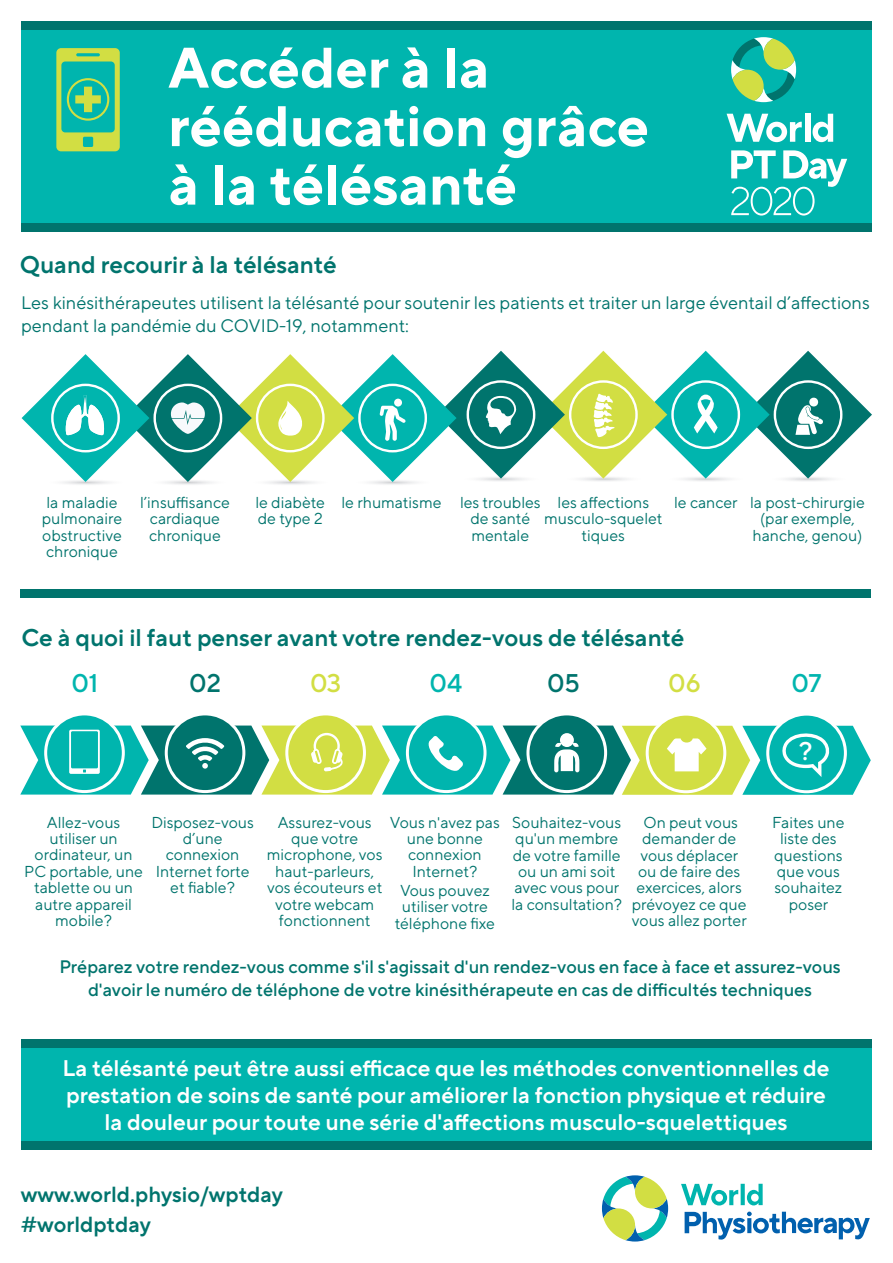
<style>
.page{position:relative;width:893px;height:1263px;background:#fff}
.page>*{position:absolute;margin:0;border:0;box-sizing:border-box;transform-origin:0 0}
.t1{font:700 57px/58.5px "TT Norms Pro";color:#fff}
.t2{font:500 25.5px "TT Norms Pro";color:#00b5ae}
.t3{font:500 25.5px "TT Norms Pro";color:#00746d}
.t4{font:500 25.5px "TT Norms Pro";color:#d2de43}
.t5{font:500 25.5px "TT Norms Pro";color:#fff}
.t6{font:600 24px "TT Norms Pro";color:#00746d}
.t7{font:600 22.5px/27px "TT Norms Pro";color:#fff;text-align:center}
.t8{font:600 21.75px/29.8px "TT Norms Pro";color:#00746d}
.t9{font:500 18px/22.5px "TT Norms Pro";color:#00746d;text-align:center}
.t10{font:18px/22.5px "TT Norms Pro";color:#00746d}
.t11{font:15.75px/16.4px "TT Norms Pro";color:#00746d;text-align:center}
</style>
<div class="page">
<div style="left:21px;top:23px;width:851px;height:200px;background:#00b5ae"></div>
<div style="left:21px;top:1046px;width:851px;height:98px;background:#00b5ae"></div>
<svg style="left:681px;top:1184px;width:57px;height:21px"></svg>
<svg style="left:741px;top:1184px;width:4px;height:21px"></svg>
<svg style="left:747px;top:1184px;width:16px;height:21px"></svg>
<svg style="left:685px;top:1211px;width:185px;height:28px"></svg>
<svg style="left:602px;top:1175px;width:66px;height:66px"></svg>
<div style="left:21px;top:1039px;width:851px;height:9px;background:#00746d"></div>
<div style="left:21px;top:223px;width:851px;height:9px;background:#00746d"></div>
<div style="left:21px;top:21px;width:851px;height:9px;background:#00746d"></div>
<svg style="left:731px;top:37px;width:65px;height:65px"></svg>
<svg style="left:727px;top:114px;width:75px;height:28px"></svg>
<div style="left:805px;top:114px;width:5px;height:28px;background:#fff"></div>
<svg style="left:812px;top:114px;width:21px;height:28px"></svg>
<svg style="left:731px;top:150px;width:116px;height:66px"></svg>
<svg style="left:56px;top:48px;width:64px;height:103px"></svg>
<div style="left:67px;top:78px;width:42px;height:43px;border:2px solid #d2de43;border-radius:50%"></div>
<div style="left:21px;top:1141px;width:851px;height:9px;background:#00746d"></div>
<svg style="left:22px;top:351px;width:850px;height:134px"></svg>
<div style="left:21px;top:589px;width:850px;height:9px;background:#00746d"></div>
<div style="left:47px;top:715px;width:75px;height:75px;background:#00b5ae;border-radius:50%"></div>
<div style="left:168px;top:715px;width:74px;height:75px;background:#00746d;border-radius:50%"></div>
<div style="left:288px;top:715px;width:75px;height:75px;background:#d2de43;border-radius:50%"></div>
<div style="left:409px;top:715px;width:74px;height:75px;background:#00b5ae;border-radius:50%"></div>
<div style="left:529px;top:715px;width:75px;height:75px;background:#00746d;border-radius:50%"></div>
<svg style="left:646px;top:713px;width:80px;height:80px"></svg>
<div style="left:649px;top:716px;width:74px;height:74px;background:#d2de43;border-radius:50%"></div>
<svg style="left:766px;top:713px;width:81px;height:80px"></svg>
<div style="left:769px;top:716px;width:75px;height:74px;background:#00b5ae;border-radius:50%"></div>
<svg style="left:20px;top:725px;width:851px;height:70px"></svg>
<h1 class="t1" style="left:168px;top:34px;width:482px">Accéder à la rééducation grâce à la télésanté</h1>
<h3 class="t6" style="left:20px;top:247px;width:319px">Quand recourir à la télésanté</h3>
<p class="t10" style="left:21px;top:290px;width:850px">Les kinésithérapeutes utilisent la télésanté pour soutenir les patients et traiter un large éventail d’affections pendant la pandémie du COVID-19, notamment:</p>
<p class="t11" style="left:42px;top:493px;width:82px;text-align:left">la maladie pulmonaire obstructive chronique</p>
<p class="t11" style="left:140px;top:493px;width:91px">l’insuffisance cardiaque chronique</p>
<p class="t11" style="left:255px;top:493px;width:71px;text-align:left">le diabète de type 2</p>
<p class="t11" style="left:460px;top:493px;width:82px">les troubles</p>
<p class="t11" style="left:674px;top:493px;width:65px">le cancer</p>
<p class="t11" style="left:544px;top:493px;width:120px">les affections musculo-squelet tiques</p>
<p class="t11" style="left:342px;top:493px;width:101px">le rhumatisme</p>
<p class="t11" style="left:750px;top:493px;width:116px">la post-chirurgie (par exemple, hanche, genou)</p>
<p class="t11" style="left:470px;top:509px;width:61px;text-align:left">de santé mentale</p>
<h3 class="t6" style="left:22px;top:620px;width:664px">Ce à quoi il faut penser avant votre rendez-vous de télésanté</h3>
<h2 class="t2" style="left:71px;top:665px;width:29px">01</h2>
<h2 class="t3" style="left:189px;top:665px;width:33px">02</h2>
<h2 class="t4" style="left:310px;top:665px;width:33px">03</h2>
<h2 class="t2" style="left:429px;top:665px;width:34px">04</h2>
<h2 class="t3" style="left:547px;top:665px;width:34px">05</h2>
<h2 class="t4" style="left:668px;top:665px;width:34px">06</h2>
<h2 class="t2" style="left:791px;top:665px;width:32px">07</h2>
<h2 class="t5" style="left:799px;top:732px;width:15px">?</h2>
<p class="t11" style="left:390px;top:813px;width:111px">Vous n'avez pas une bonne connexion<br>Internet?</p>
<p class="t11" style="left:395px;top:881px;width:102px">Vous pouvez utiliser votre téléphone fixe</p>
<p class="t11" style="left:24px;top:813px;width:120px">Allez-vous utiliser un ordinateur, un<br>PC portable, une tablette ou un autre appareil mobile?</p>
<p class="t11" style="left:151px;top:813px;width:104px">Disposez-vous d’une connexion<br>Internet forte et fiable?</p>
<p class="t11" style="left:267px;top:813px;width:117px">Assurez-vous que votre microphone, vos haut-parleurs, vos écouteurs et votre webcam fonctionnent</p>
<p class="t11" style="left:511px;top:813px;width:112px">Souhaitez-vous qu'un membre de votre famille ou un ami soit avec vous pour la consultation?</p>
<p class="t11" style="left:632px;top:813px;width:116px">On peut vous demander de vous déplacer ou de faire des exercices, alors prévoyez ce que vous allez porter</p>
<p class="t11" style="left:772px;top:813px;width:74px">Faites une liste des questions que vous souhaitez poser</p>
<p class="t9" style="left:59px;top:954px;width:783px">Préparez votre rendez-vous comme s'il s'agissait d'un rendez-vous en face à face et assurez-vous d'avoir le numéro de téléphone de votre kinésithérapeute en cas de difficultés techniques</p>
<h3 class="t7" style="left:63px;top:1053px;width:769px">La télésanté peut être aussi efficace que les méthodes conventionnelles de prestation de soins de santé pour améliorer la fonction physique et réduire la douleur pour toute une série d'affections musculo-squelettiques</h3>
<h3 class="t8" style="left:21px;top:1178px;width:264px">www.world.physio/wptday #worldptday</h3>
</div>
